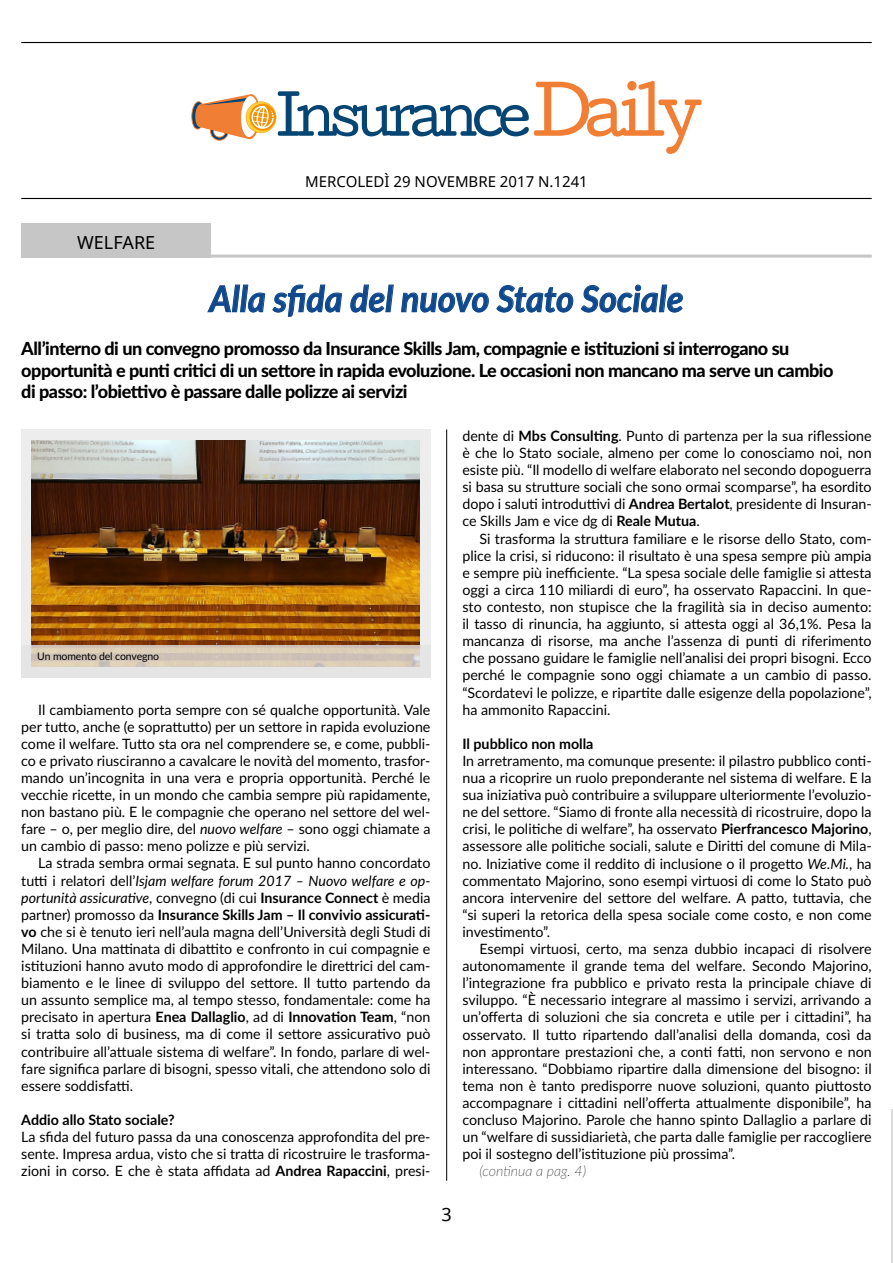
<style>
.page{position:relative;width:893px;height:1263px;background:#fff}
.page>*{position:absolute;margin:0;border:0;box-sizing:border-box;transform-origin:0 0}
.t1{font:italic 700 36px "Lato";color:#0f488c;scale:.95 1}
.t2{font:800 18px/21.6px "Lato";letter-spacing:-.025em;color:#000}
.t3{font:18px "Noto Sans";color:#000}
.t4{font:15px "Noto Sans";color:#000}
.t5{font:14.25px/17.1px "Lato";color:#000;text-align:justify}
.t6{font:700 14.25px "Lato";color:#000}
.t7{font:italic 100 14.25px "Lato";color:#000}
.t8{font:10.5px "Lato";letter-spacing:-.01em;color:#000}
.s1{font-style:italic}
.s2{font-weight:700}
</style>
<div class="page">
<hr style="left:21px;top:42px;width:851px;height:1px;background:#000">
<hr style="left:21px;top:198px;width:851px;height:1px;background:#000">
<svg style="left:191px;top:81px;width:511px;height:73px"></svg>
<hr style="left:892px;top:1110px;width:1px;height:153px;background:#dadada">
<div style="left:21px;top:223px;width:190px;height:35px;background:#c6c6c6"></div>
<hr style="left:21px;top:255px;width:851px;height:3px;background:#c6c6c6">
<hr style="left:446px;top:429px;width:1px;height:752px;background:#000">
<svg style="left:207px;top:284px;width:59px;height:29px"></svg>
<svg style="left:272px;top:284px;width:70px;height:33px"></svg>
<svg style="left:350px;top:284px;width:44px;height:29px"></svg>
<svg style="left:401px;top:292px;width:88px;height:21px"></svg>
<svg style="left:496px;top:285px;width:78px;height:28px"></svg>
<svg style="left:580px;top:284px;width:103px;height:29px"></svg>
<div style="left:21px;top:429px;width:410px;height:248px;background:#ededed"></div>
<img style="left:32px;top:440px;width:388px;height:205px">
<svg style="left:31px;top:645px;width:389px;height:22px;background:#d6c8b7"></svg>
<p class="t3" style="left:77px;top:230px;width:80px">WELFARE</p>
<p class="t4" style="left:305px;top:171px;width:284px">MERCOLEDÌ 29 NOVEMBRE 2017 N.1241</p>
<h1 class="t1" style="left:209px;top:272px;width:500px">Alla sfida del nuovo Stato Sociale</h1>
<p class="t2" style="left:21px;top:337px;width:814px">All’interno di un convegno promosso da Insurance Skills Jam, compagnie e istituzioni si interrogano su opportunità e punti critici di un settore in rapida evoluzione. Le occasioni non mancano ma serve un cambio di passo: l’obiettivo è passare dalle polizze ai servizi</p>
<p class="t8" style="left:37px;top:649px;width:124px">Un momento del convegno</p>
<p class="t5" style="left:21px;top:700px;width:411px;text-indent:17px">Il cambiamento porta sempre con sé qualche opportunità. Vale per tutto, anche (e soprattutto) per un settore in rapida evoluzione come il welfare. Tutto sta ora nel comprendere se, e come, pubbli&shy;co e privato riusciranno a cavalcare le novità del momento, trasfor&shy;mando un’incognita in una vera e propria opportunità. Perché le vecchie ricette, in un mondo che cambia sempre più rapidamente, non bastano più. E le compagnie che operano nel settore del wel&shy;fare – o, per meglio dire, del <span class="s1">nuovo welfare</span> – sono oggi chiamate a un cambio di passo: meno polizze e più servizi.</p>
<p class="t5" style="left:21px;top:854px;width:411px;text-indent:17px">La strada sembra ormai segnata. E sul punto hanno concordato tutti i relatori dell’<span class="s1">Isjam welfare forum 2017 – Nuovo welfare e op&shy;portunità assicurative</span>, convegno (di cui <span class="s2">Insurance Connect</span> è media partner) promosso da <span class="s2">Insurance Skills Jam – Il convivio assicurati&shy;vo</span> che si è tenuto ieri nell’aula magna dell’Università degli Studi di Milano. Una mattinata di dibattito e confronto in cui compagnie e istituzioni hanno avuto modo di approfondire le direttrici del cam&shy;biamento e le linee di sviluppo del settore. Il tutto partendo da un assunto semplice ma, al tempo stesso, fondamentale: come ha precisato in apertura <span class="s2">Enea Dallaglio</span>, ad di <span class="s2">Innovation Team</span>, “non si tratta solo di business, ma di come il settore assicurativo può contribuire all’attuale sistema di welfare”. In fondo, parlare di wel&shy;fare significa parlare di bisogni, spesso vitali, che attendono solo di essere soddisfatti.</p>
<p class="t6" style="left:21px;top:1109px;width:155px">Addio allo Stato sociale?</p>
<p class="t5" style="left:21px;top:1128px;width:411px">La sfida del futuro passa da una conoscenza approfondita del pre&shy;sente. Impresa ardua, visto che si tratta di ricostruire le trasforma&shy;zioni in corso. E che è stata affidata ad <span class="s2">Andrea Rapaccini</span>, presi-</p>
<p class="t3" style="left:441px;top:1202px;width:12px">3</p>
<p class="t5" style="left:462px;top:427px;width:411px">dente di <span class="s2">Mbs Consulting</span>. Punto di partenza per la sua riflessione è che lo Stato sociale, almeno per come lo conosciamo noi, non esiste più. “Il modello di welfare elaborato nel secondo dopoguerra si basa su strutture sociali che sono ormai scomparse”, ha esordito dopo i saluti introduttivi di <span class="s2">Andrea Bertalot</span>, presidente di Insuran&shy;ce Skills Jam e vice dg di <span class="s2">Reale Mutua</span>.</p>
<p class="t5" style="left:462px;top:529px;width:411px;text-indent:17px">Si trasforma la struttura familiare e le risorse dello Stato, com&shy;plice la crisi, si riducono: il risultato è una spesa sempre più ampia e sempre più inefficiente. “La spesa sociale delle famiglie si attesta oggi a circa 110 miliardi di euro”, ha osservato Rapaccini. In que&shy;sto contesto, non stupisce che la fragilità sia in deciso aumento: il tasso di rinuncia, ha aggiunto, si attesta oggi al 36,1%. Pesa la mancanza di risorse, ma anche l’assenza di punti di riferimento che possano guidare le famiglie nell’analisi dei propri bisogni. Ecco perché le compagnie sono oggi chiamate a un cambio di passo. “Scordatevi le polizze, e ripartite dalle esigenze della popolazione”, ha ammonito Rapaccini.</p>
<p class="t6" style="left:462px;top:733px;width:133px">Il pubblico non molla</p>
<p class="t5" style="left:462px;top:751px;width:411px">In arretramento, ma comunque presente: il pilastro pubblico conti&shy;nua a ricoprire un ruolo preponderante nel sistema di welfare. E la sua iniziativa può contribuire a sviluppare ulteriormente l’evoluzio&shy;ne del settore. “Siamo di fronte alla necessità di ricostruire, dopo la crisi, le politiche di welfare”, ha osservato <span class="s2">Pierfrancesco Majorino</span>, assessore alle politiche sociali, salute e Diritti del comune di Mila&shy;no. Iniziative come il reddito di inclusione o il progetto <span class="s1">We.Mi.</span>, ha commentato Majorino, sono esempi virtuosi di come lo Stato può ancora intervenire del settore del welfare. A patto, tuttavia, che “si superi la retorica della spesa sociale come costo, e non come investimento”.</p>
<p class="t5" style="left:462px;top:940px;width:411px;text-indent:17px">Esempi virtuosi, certo, ma senza dubbio incapaci di risolvere autonomamente il grande tema del welfare. Secondo Majorino, l’integrazione fra pubblico e privato resta la principale chiave di sviluppo. “È necessario integrare al massimo i servizi, arrivando a un’offerta di soluzioni che sia concreta e utile per i cittadini”, ha osservato. Il tutto ripartendo dall’analisi della domanda, così da non approntare prestazioni che, a conti fatti, non servono e non interessano. “Dobbiamo ripartire dalla dimensione del bisogno: il tema non è tanto predisporre nuove soluzioni, quanto piuttosto accompagnare i cittadini nell’offerta attualmente disponibile”, ha concluso Majorino. Parole che hanno spinto Dallaglio a parlare di un “welfare di sussidiarietà, che parta dalle famiglie per raccogliere poi il sostegno dell’istituzione più prossima”.</p>
<p class="t7" style="left:479px;top:1161px;width:108px">(continua a pag. 4)</p>
</div>
